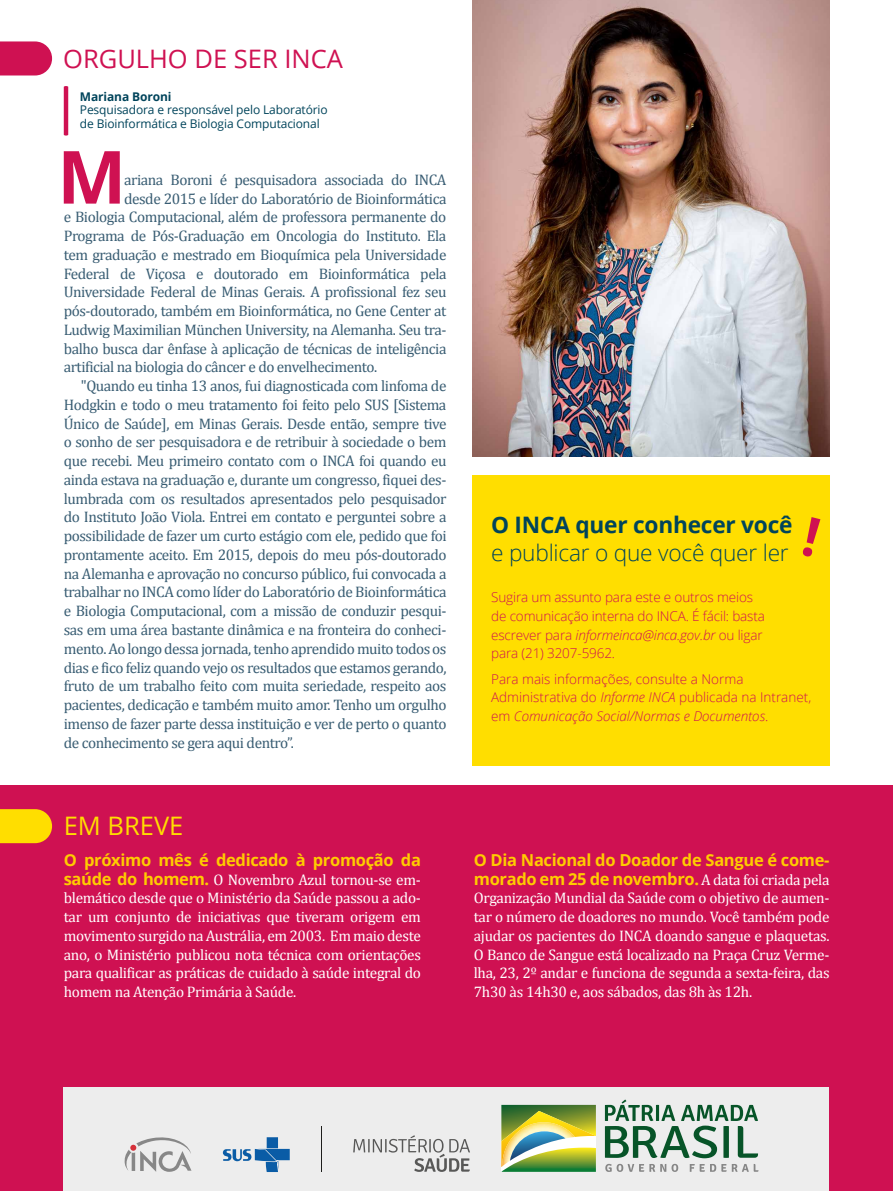
<style>
.page{position:relative;width:893px;height:1191px;background:#fff}
.page>*{position:absolute;margin:0;border:0;box-sizing:border-box;transform-origin:0 0}
.t1{font:700 73.35px "Open Sans";color:#cf1152}
.t2{font:25.5px "Open Sans";color:#cf1152}
.t3{font:25.5px "Open Sans";color:#ffde00}
.t4{font:300 22.65px "Open Sans";letter-spacing:-.01em;color:#00445b}
.t5{font:700 22.65px "Open Sans";letter-spacing:-.01em;color:#00445b}
.t6{font:700 16.5px/18.8px "Open Sans";letter-spacing:-.02em;color:#fc0}
.t7{font:15.3px "Cambria";letter-spacing:-.03em;color:#395d73}
.t8{font:15.3px/18.8px "Cambria";letter-spacing:-.02em;color:#fff;text-align:justify}
.t9{font:300 13.5px/18.8px "Open Sans";letter-spacing:-.01em;color:#cf1152}
.t10{font:12px/13.5px "Open Sans";letter-spacing:-.01em;color:#00445b}
.t11{font:700 12px "Open Sans";letter-spacing:-.01em;color:#00445b}
.s1{font-family:"Open Sans";font-weight:700;font-size:16.5px;color:#fc0}
.s2{font-style:italic}
.s3{font-family:"Cambria";font-weight:400;font-size:15.3px;color:#fff}
</style>
<div class="page">
<div style="left:472px;top:475px;width:357px;height:291px;background:#ffde00"></div>
<div style="left:0;top:785px;width:893px;height:406px;background:#cf1152"></div>
<div style="left:64px;top:1088px;width:765px;height:103px;background:#ededed"></div>
<svg style="left:0;top:809px;width:52px;height:34px;background:#fbcf05"></svg>
<svg style="left:0;top:41px;width:52px;height:34px;background:#d2235f"></svg>
<img style="left:472px;top:0;width:357px;height:456px">
<svg style="left:64px;top:86px;width:4px;height:50px"></svg>
<svg style="left:223px;top:1137px;width:67px;height:35px"></svg>
<svg style="left:353px;top:1135px;width:117px;height:36px"></svg>
<svg style="left:501px;top:1104px;width:95px;height:67px;background:#9bb262"></svg>
<svg style="left:605px;top:1099px;width:153px;height:72px"></svg>
<hr style="left:321px;top:1125px;width:1px;height:46px;background:#1e1e1c">
<svg style="left:124px;top:1137px;width:67px;height:34px"></svg>
<h2 class="t2" style="left:63px;top:42px;width:281px">ORGULHO DE SER INCA</h2>
<p class="t11" style="left:80px;top:88px;width:93px">Mariana Boroni</p>
<p class="t10" style="left:80px;top:103px;width:249px">Pesquisadora e responsável pelo Laboratório de Bioinformática e Biologia Computacional</p>
<h1 class="t1" style="left:57px;top:125px;width:71px">M</h1>
<p class="t7" style="left:124px;top:171px;width:324px">ariana Boroni é pesquisadora associada do INCA</p>
<p class="t7" style="left:124px;top:189px;width:324px">desde 2015 e líder do Laboratório de Bioinformática</p>
<p class="t7" style="left:64px;top:208px;width:384px">e Biologia Computacional, além de professora permanente do</p>
<p class="t7" style="left:64px;top:227px;width:384px">Programa de Pós-Graduação em Oncologia do Instituto. Ela</p>
<p class="t7" style="left:64px;top:246px;width:384px">tem graduação e mestrado em Bioquímica pela Universidade</p>
<p class="t7" style="left:64px;top:264px;width:384px">Federal de Viçosa e doutorado em Bioinformática pela</p>
<p class="t7" style="left:64px;top:283px;width:384px">Universidade Federal de Minas Gerais. A profissional fez seu</p>
<p class="t7" style="left:64px;top:302px;width:384px">pós-doutorado, também em Bioinformática, no Gene Center at</p>
<p class="t7" style="left:64px;top:320px;width:384px">Ludwig Maximilian München University, na Alemanha. Seu tra-</p>
<p class="t7" style="left:64px;top:339px;width:384px">balho busca dar ênfase à aplicação de técnicas de inteligência</p>
<p class="t7" style="left:64px;top:358px;width:315px">artificial na biologia do câncer e do envelhecimento.</p>
<p class="t7" style="left:81px;top:377px;width:367px">"Quando eu tinha 13 anos, fui diagnosticada com linfoma de</p>
<p class="t7" style="left:64px;top:396px;width:384px">Hodgkin e todo o meu tratamento foi feito pelo SUS [Sistema</p>
<p class="t7" style="left:64px;top:414px;width:384px">Único de Saúde], em Minas Gerais. Desde então, sempre tive</p>
<p class="t7" style="left:64px;top:433px;width:384px">o sonho de ser pesquisadora e de retribuir à sociedade o bem</p>
<p class="t7" style="left:64px;top:452px;width:384px">que recebi. Meu primeiro contato com o INCA foi quando eu</p>
<p class="t7" style="left:64px;top:471px;width:384px">ainda estava na graduação e, durante um congresso, fiquei des-</p>
<p class="t7" style="left:64px;top:489px;width:384px">lumbrada com os resultados apresentados pelo pesquisador</p>
<p class="t7" style="left:64px;top:508px;width:384px">do Instituto João Viola. Entrei em contato e perguntei sobre a</p>
<p class="t7" style="left:64px;top:527px;width:384px">possibilidade de fazer um curto estágio com ele, pedido que foi</p>
<p class="t7" style="left:64px;top:546px;width:384px">prontamente aceito. Em 2015, depois do meu pós-doutorado</p>
<p class="t7" style="left:64px;top:564px;width:384px">na Alemanha e aprovação no concurso público, fui convocada a</p>
<p class="t7" style="left:64px;top:583px;width:384px">trabalhar no INCA como líder do Laboratório de Bioinformática</p>
<p class="t7" style="left:64px;top:602px;width:384px">e Biologia Computacional, com a missão de conduzir pesqui-</p>
<p class="t7" style="left:64px;top:621px;width:384px">sas em uma área bastante dinâmica e na fronteira do conheci-</p>
<p class="t7" style="left:64px;top:639px;width:384px">mento. Ao longo dessa jornada, tenho aprendido muito todos os</p>
<p class="t7" style="left:64px;top:658px;width:384px">dias e fico feliz quando vejo os resultados que estamos gerando,</p>
<p class="t7" style="left:64px;top:677px;width:384px">fruto de um trabalho feito com muita seriedade, respeito aos</p>
<p class="t7" style="left:64px;top:696px;width:384px">pacientes, dedicação e também muito amor. Tenho um orgulho</p>
<p class="t7" style="left:64px;top:714px;width:384px">imenso de fazer parte dessa instituição e ver de perto o quanto</p>
<p class="t7" style="left:64px;top:733px;width:232px">de conhecimento se gera aqui dentro”.</p>
<h2 class="t3" style="left:64px;top:808px;width:121px">EM BREVE</h2>
<p class="t6" style="left:64px;top:850px;width:359px">O próximo mês é dedicado à promoção da</p>
<p class="t8" style="left:64px;top:870px;width:359px"><span class="s1">saúde do homem.</span> O Novembro Azul tornou-se em&shy;blemático desde que o Ministério da Saúde passou a ado&shy;tar um conjunto de iniciativas que tiveram origem em movimento surgido na Austrália, em 2003. Em maio deste ano, o Ministério publicou nota técnica com orientações para qualificar as práticas de cuidado à saúde integral do homem na Atenção Primária à Saúde.</p>
<h3 class="t5" style="left:491px;top:508px;width:303px">O INCA quer conhecer você</h3>
<h3 class="t4" style="left:491px;top:537px;width:299px">e publicar o que você quer ler</h3>
<p class="t9" style="left:491px;top:587px;width:275px">Sugira um assunto para este e outros meios de comunicação interna do INCA. É fácil: basta escrever para <span class="s2">informeinca@inca.gov.br</span> ou ligar para (21) 3207-5962.</p>
<p class="t9" style="left:491px;top:669px;width:322px">Para mais informações, consulte a Norma<br>Administrativa do <span class="s2">Informe INCA</span> publicada na Intranet, em <span class="s2">Comunicação Social/Normas e Documentos</span>.</p>
<p class="t6" style="left:474px;top:850px;width:357px">O Dia Nacional do Doador de Sangue é come&shy;morado em 25 de novembro. <span class="s3">A data foi criada pela</span></p>
<p class="t8" style="left:474px;top:888px;width:357px">Organização Mundial da Saúde com o objetivo de aumen&shy;tar o número de doadores no mundo. Você também pode ajudar os pacientes do INCA doando sangue e plaquetas.<br>O Banco de Sangue está localizado na Praça Cruz Verme&shy;lha, 23, 2º andar e funciona de segunda a sexta-feira, das 7h30 às 14h30 e, aos sábados, das 8h às 12h.</p>
</div>
